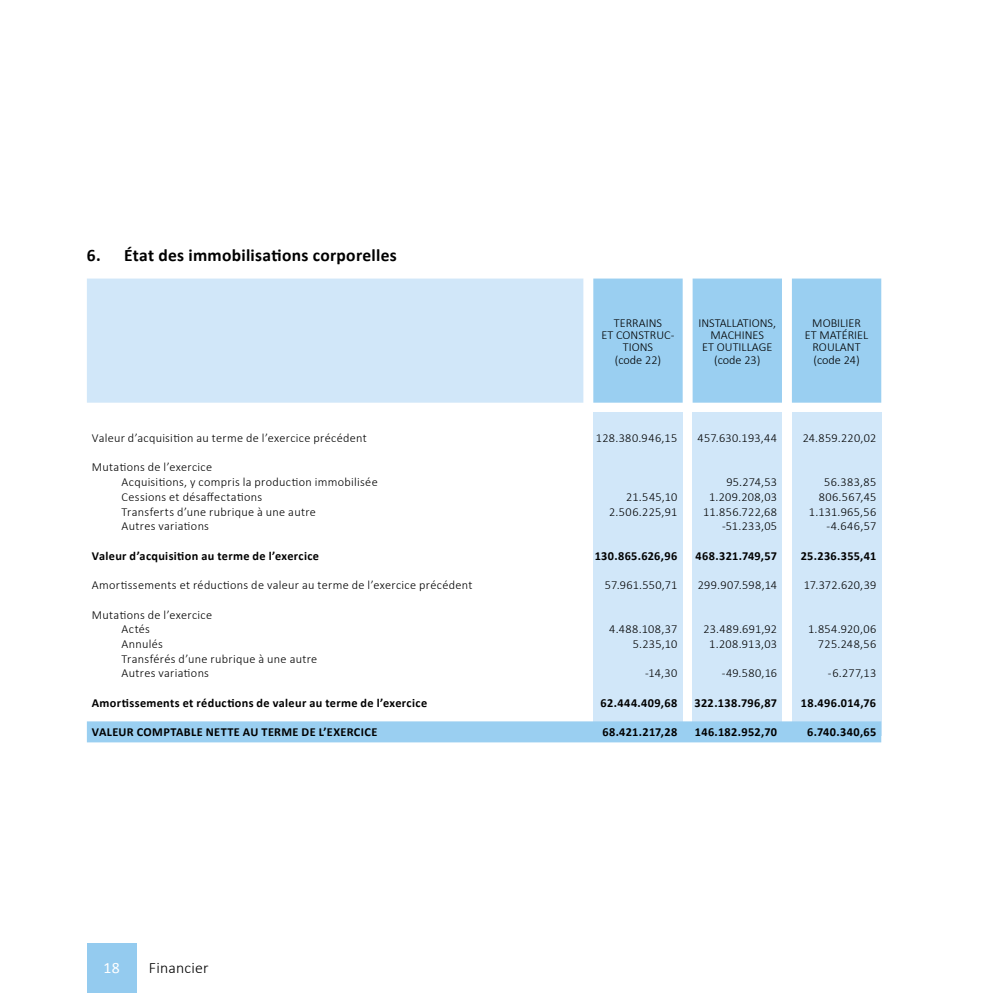
<style>
.page{position:relative;width:993px;height:993px;background:#fff}
.page>*{position:absolute;margin:0;border:0;box-sizing:border-box;transform-origin:0 0}
.t1{font:700 17.5px "Calibri";letter-spacing:.015em;color:#000}
.t2{font:300 15.75px "Calibri";letter-spacing:.015em;color:#000}
.t3{font:15.75px "Calibri";color:#fff}
.t4{font:300 12.25px/14.7px "Calibri";letter-spacing:.025em;color:#000}
.t5{font:700 12.25px "Calibri";letter-spacing:.03em;color:#000}
.t6{font:300 12.25px/12.2px "Calibri";color:#000;text-align:center}
</style>
<div class="page">
<div style="left:593px;top:412px;width:89px;height:324px;background:#d1e7f9"></div>
<div style="left:692px;top:412px;width:89px;height:324px;background:#d1e7f9"></div>
<div style="left:791px;top:412px;width:90px;height:324px;background:#d1e7f9"></div>
<div style="left:87px;top:721px;width:794px;height:21px;background:#9acff1"></div>
<div style="left:87px;top:278px;width:496px;height:124px;background:#d1e7f9"></div>
<svg style="left:593px;top:278px;width:288px;height:124px;background:#a0d2f1"></svg>
<div style="left:87px;top:943px;width:49px;height:49px;background:#94cbef"></div>
<h1 class="t1" style="left:87px;top:244px;width:311px">6. État des immobilisations corporelles</h1>
<p class="t6" style="left:601px;top:316px;width:74px">TERRAINS<br>ET CONSTRUC-<br>TIONS<br>(code 22)</p>
<p class="t6" style="left:698px;top:316px;width:79px">INSTALLATIONS,<br>MACHINES<br>ET OUTILLAGE (code 23)</p>
<p class="t6" style="left:804px;top:316px;width:65px">MOBILIER<br>ET MATÉRIEL<br>ROULANT (code 24)</p>
<p class="t4" style="left:92px;top:430px;width:276px">Valeur d’acquisition au terme de l’exercice précédent</p>
<p class="t4" style="left:595px;top:430px;width:83px">128.380.946,15</p>
<p class="t4" style="left:697px;top:430px;width:81px">457.630.193,44</p>
<p class="t4" style="left:802px;top:430px;width:75px">24.859.220,02</p>
<p class="t4" style="left:122px;top:459px;width:257px;text-indent:-30px">Mutations de l’exercice<br>Acquisitions, y compris la production immobilisée</p>
<p class="t4" style="left:726px;top:474px;width:52px">95.274,53</p>
<p class="t4" style="left:823px;top:474px;width:54px">56.383,85</p>
<p class="t4" style="left:122px;top:488px;width:142px">Cessions et désaffectations</p>
<p class="t4" style="left:626px;top:488px;width:53px">21.545,10</p>
<p class="t4" style="left:708px;top:488px;width:70px">1.209.208,03</p>
<p class="t4" style="left:818px;top:488px;width:59px">806.567,45</p>
<p class="t4" style="left:122px;top:503px;width:196px">Transferts d’une rubrique à une autre</p>
<p class="t4" style="left:609px;top:503px;width:70px">2.506.225,91</p>
<p class="t4" style="left:702px;top:503px;width:76px">11.856.722,68</p>
<p class="t4" style="left:808px;top:503px;width:69px">1.131.965,56</p>
<p class="t4" style="left:122px;top:518px;width:89px">Autres variations</p>
<p class="t4" style="left:721px;top:518px;width:57px">-51.233,05</p>
<p class="t4" style="left:826px;top:518px;width:51px">-4.646,57</p>
<p class="t5" style="left:92px;top:547px;width:229px">Valeur d’acquisition au terme de l’exercice</p>
<p class="t5" style="left:594px;top:547px;width:84px">130.865.626,96</p>
<p class="t5" style="left:695px;top:547px;width:83px">468.321.749,57</p>
<p class="t5" style="left:800px;top:547px;width:77px">25.236.355,41</p>
<p class="t4" style="left:92px;top:577px;width:382px">Amortissements et réductions de valeur au terme de l’exercice précédent</p>
<p class="t4" style="left:604px;top:577px;width:74px">57.961.550,71</p>
<p class="t4" style="left:697px;top:577px;width:81px">299.907.598,14</p>
<p class="t4" style="left:803px;top:577px;width:74px">17.372.620,39</p>
<p class="t4" style="left:122px;top:606px;width:92px;text-indent:-30px">Mutations de l’exercice<br>Actés</p>
<p class="t4" style="left:609px;top:621px;width:69px">4.488.108,37</p>
<p class="t4" style="left:703px;top:621px;width:75px">23.489.691,92</p>
<p class="t4" style="left:808px;top:621px;width:70px">1.854.920,06</p>
<p class="t4" style="left:122px;top:635px;width:43px">Annulés</p>
<p class="t4" style="left:632px;top:635px;width:46px">5.235,10</p>
<p class="t4" style="left:709px;top:635px;width:69px">1.208.913,03</p>
<p class="t4" style="left:817px;top:635px;width:60px">725.248,56</p>
<p class="t4" style="left:122px;top:650px;width:197px">Transférés d’une rubrique à une autre<br>Autres variations</p>
<p class="t4" style="left:645px;top:665px;width:34px">-14,30</p>
<p class="t4" style="left:721px;top:665px;width:57px">-49.580,16</p>
<p class="t4" style="left:827px;top:665px;width:50px">-6.277,13</p>
<p class="t5" style="left:92px;top:694px;width:337px">Amortissements et réductions de valeur au terme de l’exercice</p>
<p class="t5" style="left:600px;top:694px;width:78px">62.444.409,68</p>
<p class="t5" style="left:694px;top:694px;width:84px">322.138.796,87</p>
<p class="t5" style="left:800px;top:694px;width:77px">18.496.014,76</p>
<p class="t5" style="left:92px;top:724px;width:287px">VALEUR COMPTABLE NETTE AU TERME DE L’EXERCICE</p>
<p class="t5" style="left:602px;top:724px;width:76px">68.421.217,28</p>
<p class="t5" style="left:694px;top:724px;width:84px">146.182.952,70</p>
<p class="t5" style="left:807px;top:724px;width:70px">6.740.340,65</p>
<p class="t3" style="left:104px;top:957px;width:18px">18</p>
<p class="t2" style="left:149px;top:957px;width:61px">Financier</p>
</div>
